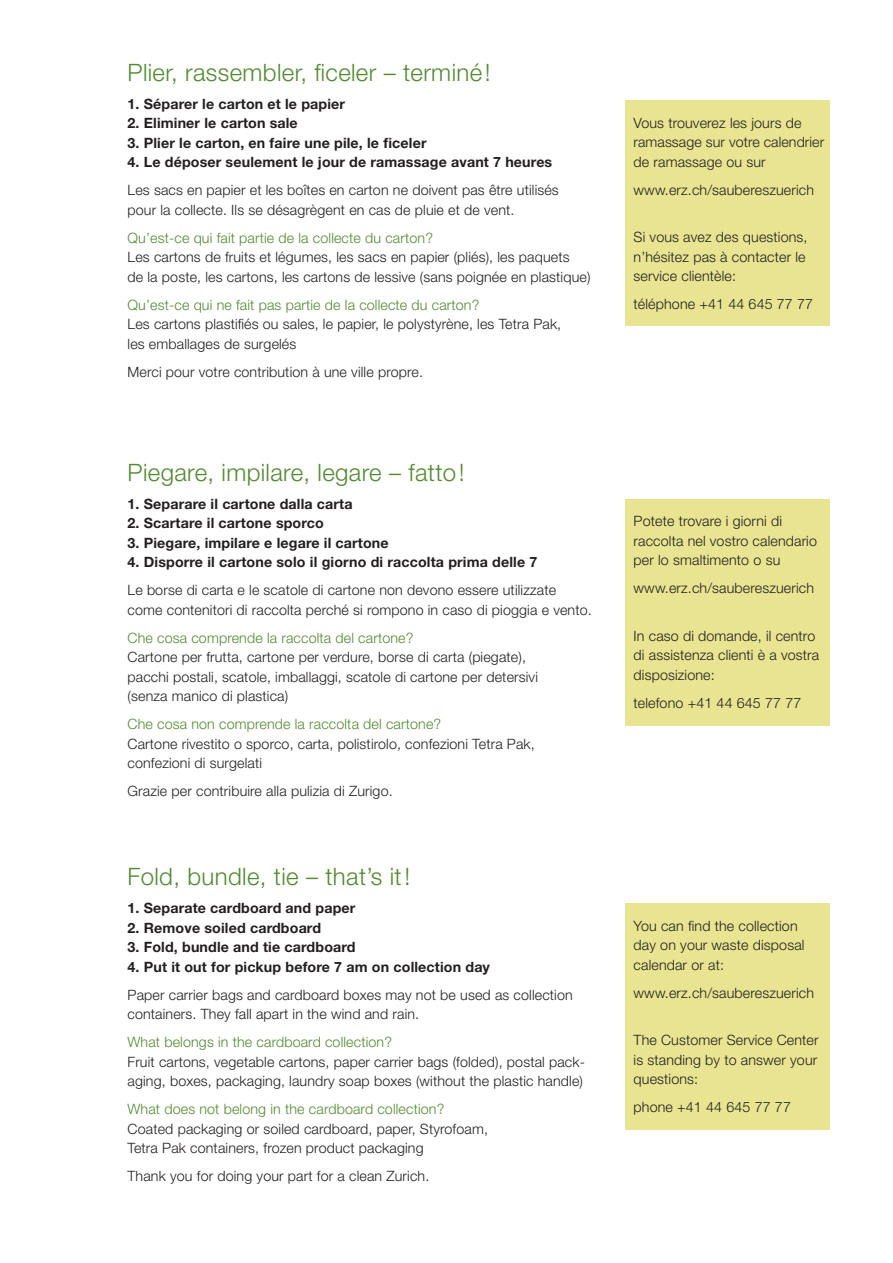
<style>
.page{position:relative;width:893px;height:1263px;background:#fff}
.page>*{position:absolute;margin:0;border:0;box-sizing:border-box;transform-origin:0 0}
.t1{font:300 24px "Helvetica Neue LT Std";letter-spacing:.015em;color:#548933}
.t2{font:300 14.25px/19.5px "Helvetica Neue LT Std";letter-spacing:.01em;color:#231f20}
.t3{font:700 14.25px "Helvetica Neue LT Std";letter-spacing:.01em;color:#231f20}
.t4{font:300 14.25px "Helvetica Neue LT Std";letter-spacing:.01em;color:#548933}
</style>
<div class="page">
<div style="left:625px;top:100px;width:204px;height:226px;background:#e9e492"></div>
<div style="left:625px;top:499px;width:204px;height:227px;background:#e9e492"></div>
<div style="left:625px;top:904px;width:204px;height:226px;background:#e9e492"></div>
<h1 class="t1" style="left:128px;top:58px;width:365px">Plier, rassembler, ficeler – terminé!</h1>
<p class="t3" style="left:128px;top:95px;width:219px">1. Séparer le carton et le papier</p>
<p class="t3" style="left:128px;top:115px;width:172px">2. Eliminer le carton sale</p>
<p class="t3" style="left:128px;top:134px;width:301px">3. Plier le carton, en faire une pile, le ficeler</p>
<p class="t3" style="left:128px;top:154px;width:426px">4. Le déposer seulement le jour de ramassage avant 7 heures</p>
<p class="t2" style="left:128px;top:180px;width:433px">Les sacs en papier et les boîtes en carton ne doivent pas être utilisés pour la collecte. Ils se désagrègent en cas de pluie et de vent.</p>
<p class="t4" style="left:128px;top:229px;width:307px">Qu’est-ce qui fait partie de la collecte du carton?</p>
<p class="t2" style="left:128px;top:247px;width:464px">Les cartons de fruits et légumes, les sacs en papier (pliés), les paquets<br>de la poste, les cartons, les cartons de lessive (sans poignée en plastique)</p>
<p class="t4" style="left:128px;top:296px;width:353px">Qu’est-ce qui ne fait pas partie de la collecte du carton?</p>
<p class="t2" style="left:128px;top:314px;width:435px">Les cartons plastifiés ou sales, le papier, le polystyrène, les Tetra Pak, les emballages de surgelés</p>
<p class="t2" style="left:128px;top:362px;width:297px">Merci pour votre contribution à une ville propre.</p>
<h1 class="t1" style="left:128px;top:457px;width:339px">Piegare, impilare, legare – fatto!</h1>
<p class="t3" style="left:128px;top:495px;width:227px">1. Separare il cartone dalla carta</p>
<p class="t3" style="left:128px;top:514px;width:198px">2. Scartare il cartone sporco</p>
<p class="t3" style="left:128px;top:534px;width:263px">3. Piegare, impilare e legare il cartone</p>
<p class="t3" style="left:128px;top:553px;width:411px">4. Disporre il cartone solo il giorno di raccolta prima delle 7</p>
<p class="t2" style="left:128px;top:580px;width:466px">Le borse di carta e le scatole di cartone non devono essere utilizzate come contenitori di raccolta perché si rompono in caso di pioggia e vento.</p>
<p class="t4" style="left:128px;top:629px;width:287px">Che cosa comprende la raccolta del cartone?</p>
<p class="t2" style="left:128px;top:647px;width:412px">Cartone per frutta, cartone per verdure, borse di carta (piegate), pacchi postali, scatole, imballaggi, scatole di cartone per detersivi (senza manico di plastica)</p>
<p class="t4" style="left:128px;top:715px;width:315px">Che cosa non comprende la raccolta del cartone?</p>
<p class="t2" style="left:128px;top:733px;width:409px">Cartone rivestito o sporco, carta, polistirolo, confezioni Tetra Pak, confezioni di surgelati</p>
<p class="t2" style="left:128px;top:781px;width:267px">Grazie per contribuire alla pulizia di Zurigo.</p>
<h1 class="t1" style="left:128px;top:862px;width:284px">Fold, bundle, tie – that’s it!</h1>
<p class="t3" style="left:128px;top:899px;width:229px">1. Separate cardboard and paper</p>
<p class="t3" style="left:128px;top:918px;width:195px">2. Remove soiled cardboard</p>
<p class="t3" style="left:128px;top:938px;width:230px">3. Fold, bundle and tie cardboard</p>
<p class="t3" style="left:128px;top:957px;width:364px">4. Put it out for pickup before 7 am on collection day</p>
<p class="t2" style="left:128px;top:984px;width:447px">Paper carrier bags and cardboard boxes may not be used as collection containers. They fall apart in the wind and rain.</p>
<p class="t4" style="left:128px;top:1033px;width:266px">What belongs in the cardboard collection?</p>
<p class="t2" style="left:128px;top:1051px;width:459px">Fruit cartons, vegetable cartons, paper carrier bags (folded), postal pack&shy;aging, boxes, packaging, laundry soap boxes (without the plastic handle)</p>
<p class="t4" style="left:128px;top:1100px;width:318px">What does not belong in the cardboard collection?</p>
<p class="t2" style="left:128px;top:1118px;width:362px">Coated packaging or soiled cardboard, paper, Styrofoam,<br>Tetra Pak containers, frozen product packaging</p>
<p class="t2" style="left:128px;top:1166px;width:303px">Thank you for doing your part for a clean Zurich.</p>
<p class="t2" style="left:634px;top:112px;width:192px">Vous trouverez les jours de ramassage sur votre calendrier de ramassage ou sur</p>
<p class="t2" style="left:634px;top:179px;width:182px">www.erz.ch/saubereszuerich</p>
<p class="t2" style="left:634px;top:227px;width:175px">Si vous avez des questions, n’hésitez pas à contacter le service clientèle:</p>
<p class="t2" style="left:634px;top:294px;width:181px">téléphone +41 44 645 77 77</p>
<p class="t2" style="left:634px;top:511px;width:185px">Potete trovare i giorni di raccolta nel vostro calendario per lo smaltimento o su</p>
<p class="t2" style="left:634px;top:578px;width:182px">www.erz.ch/saubereszuerich</p>
<p class="t2" style="left:634px;top:626px;width:187px">In caso di domande, il centro di assistenza clienti è a vostra disposizione:</p>
<p class="t2" style="left:634px;top:693px;width:169px">telefono +41 44 645 77 77</p>
<p class="t2" style="left:634px;top:916px;width:172px">You can find the collection day on your waste disposal calendar or at:</p>
<p class="t2" style="left:634px;top:983px;width:182px">www.erz.ch/saubereszuerich</p>
<p class="t2" style="left:634px;top:1030px;width:187px;text-align:justify">The Customer Service Center is standing by to answer your questions:</p>
<p class="t2" style="left:634px;top:1097px;width:159px">phone +41 44 645 77 77</p>
</div>
